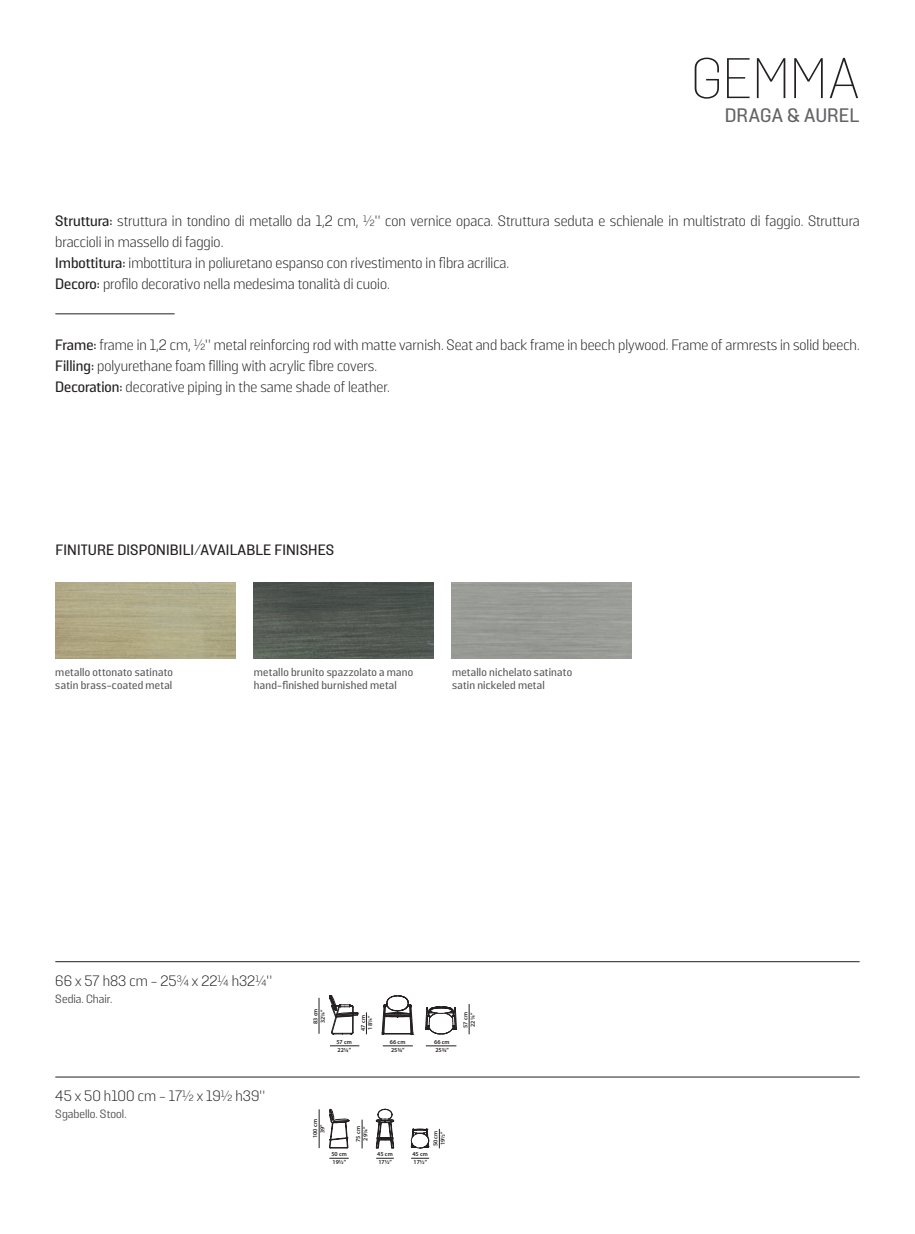
<style>
.page{position:relative;width:915px;height:1234px;background:#fff}
.page>*{position:absolute;margin:0;border:0;box-sizing:border-box;transform-origin:0 0}
.t1{font:200 57px "Solido";color:#231f20}
.t2{font:500 19.5px "Solido";letter-spacing:.01em;color:#636366}
.t3{font:300 15px/21px "Solido";color:#231f20}
.t4{font:500 15px "Solido";letter-spacing:.01em;color:#231f20}
.t5{font:12px "Solido";color:#4b4c4d}
.t6{font:500 11.25px/13.5px "Solido";letter-spacing:.02em;color:#57585a}
.t7{font:600 6px/7.2px "Myriad Pro";color:#231f20}
.s1{font-weight:500}
</style>
<div class="page">
<hr style="left:55px;top:313px;width:119px;height:1px;background:#231f20">
<hr style="left:55px;top:1076px;width:804px;height:1px;background:#231f20">
<hr style="left:55px;top:961px;width:804px;height:1px;background:#231f20">
<hr style="left:318px;top:997px;width:1px;height:36px;background:#231f20">
<svg style="left:330px;top:1045px;width:29px;height:1px"></svg>
<svg style="left:366px;top:1012px;width:1px;height:22px"></svg>
<hr style="left:382px;top:1045px;width:30px;height:1px;background:#231f20">
<hr style="left:468px;top:1003px;width:1px;height:30px;background:#231f20">
<hr style="left:425px;top:1045px;width:31px;height:1px;background:#231f20">
<svg style="left:425px;top:1006px;width:32px;height:28px"></svg>
<svg style="left:382px;top:995px;width:31px;height:39px"></svg>
<svg style="left:329px;top:995px;width:29px;height:39px"></svg>
<svg style="left:329px;top:1108px;width:20px;height:41px"></svg>
<svg style="left:411px;top:1128px;width:18px;height:20px"></svg>
<svg style="left:376px;top:1108px;width:18px;height:40px"></svg>
<hr style="left:319px;top:1109px;width:1px;height:38px;background:#231f20">
<svg style="left:376px;top:1157px;width:18px;height:1px"></svg>
<svg style="left:411px;top:1157px;width:18px;height:1px"></svg>
<svg style="left:329px;top:1157px;width:19px;height:1px"></svg>
<svg style="left:439px;top:1128px;width:1px;height:19px"></svg>
<svg style="left:362px;top:1119px;width:1px;height:29px"></svg>
<img style="left:253px;top:582px;width:180px;height:76px">
<h1 class="t1" style="left:690px;top:46px;width:170px">GEMMA</h1>
<h2 class="t2" style="left:724px;top:104px;width:136px">DRAGA &amp; AUREL</h2>
<p class="t3" style="left:55px;top:211px;width:805px"><span class="s1">Struttura:</span> struttura in tondino di metallo da 1,2 cm, ½" con vernice opaca. Struttura seduta e schienale in multistrato di faggio. Struttura braccioli in massello di faggio.<br><span class="s1">Imbottitura:</span> imbottitura in poliuretano espanso con rivestimento in fibra acrilica.<br><span class="s1">Decoro:</span> profilo decorativo nella medesima tonalità di cuoio.</p>
<p class="t3" style="left:55px;top:335px;width:805px"><span class="s1">Frame:</span> frame in 1,2 cm, ½" metal reinforcing rod with matte varnish. Seat and back frame in beech plywood. Frame of armrests in solid beech.<br><span class="s1">Filling:</span> polyurethane foam filling with acrylic fibre covers.<br><span class="s1">Decoration:</span> decorative piping in the same shade of leather.</p>
<p class="t4" style="left:55px;top:541px;width:280px">FINITURE DISPONIBILI/AVAILABLE FINISHES</p>
<p class="t6" style="left:55px;top:665px;width:119px">metallo ottonato satinato satin brass-coated metal</p>
<p class="t6" style="left:254px;top:665px;width:161px">metallo brunito spazzolato a mano hand-finished burnished metal</p>
<p class="t6" style="left:452px;top:665px;width:121px">metallo nichelato satinato satin nickeled metal</p>
<p class="t3" style="left:55px;top:970px;width:218px">66 x 57 h83 cm - 25¾ x 22¼ h32¼"</p>
<p class="t5" style="left:55px;top:992px;width:58px">Sedia. Chair.</p>
<p class="t3" style="left:55px;top:1085px;width:211px">45 x 50 h100 cm - 17½ x 19½ h39"</p>
<p class="t5" style="left:55px;top:1106px;width:73px">Sgabello. Stool.</p>
<p class="t7" style="left:312px;top:1023px;width:17px;rotate:-90deg">83 cm<br>32¼”</p>
<p class="t7" style="left:359px;top:1030px;width:17px;rotate:-90deg">47 cm<br>18¼”</p>
<p class="t7" style="left:336px;top:1038px;width:17px">57 cm<br>22¼”</p>
<p class="t7" style="left:390px;top:1038px;width:17px">66 cm<br>25¾”</p>
<p class="t7" style="left:434px;top:1038px;width:17px">66 cm<br>25¾”</p>
<p class="t7" style="left:461px;top:1027px;width:17px;rotate:-90deg">57 cm<br>22¼”</p>
<p class="t7" style="left:311px;top:1137px;width:20px;text-align:center;rotate:-90deg">100 cm<br>39”</p>
<p class="t7" style="left:331px;top:1150px;width:17px">50 cm<br>19½”</p>
<p class="t7" style="left:354px;top:1141px;width:17px;rotate:-90deg">75 cm<br>29¼”</p>
<p class="t7" style="left:431px;top:1146px;width:17px;rotate:-90deg">50 cm<br>19½”</p>
<p class="t7" style="left:377px;top:1150px;width:17px">45 cm<br>17½”</p>
<p class="t7" style="left:412px;top:1150px;width:17px">45 cm<br>17½”</p>
</div>
